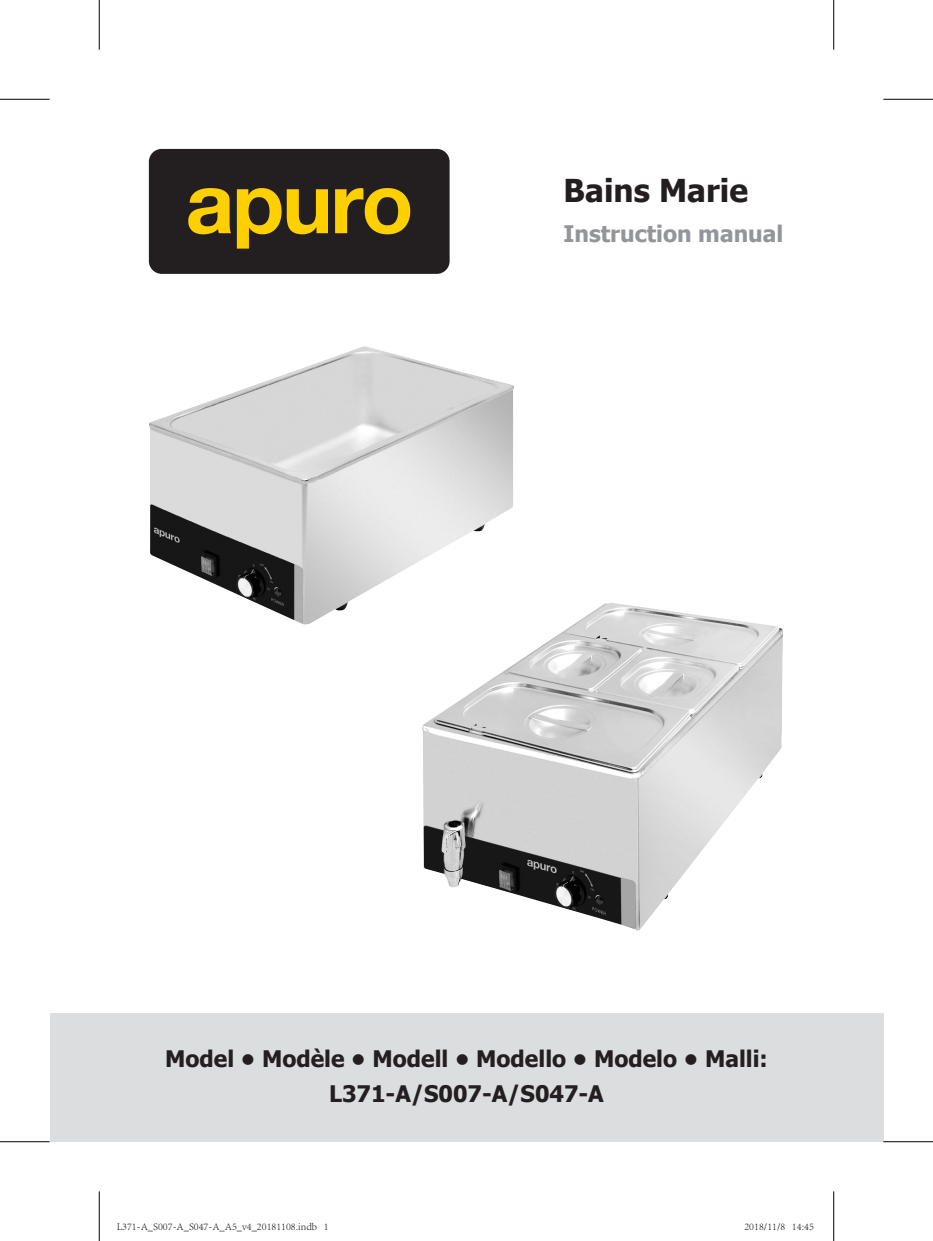
<style>
.page{position:relative;width:933px;height:1241px;background:#fff}
.page>*{position:absolute;margin:0;border:0;box-sizing:border-box;transform-origin:0 0}
.Product_name-UK{font:700 31.5px "Tahoma";color:#231f20}
.language_code-model{font:700 22.75px "Tahoma";color:#231f20}
.IM{font:700 22.75px "Tahoma";color:#939598}
.t1{font:300 10.5px "Adobe Song Std";color:#000}
</style>
<div class="page">
<div style="left:50px;top:1013px;width:833px;height:128px;background:#dcdddf"></div>
<img style="left:422px;top:603px;width:361px;height:327px">
<img style="left:149px;top:346px;width:365px;height:278px">
<div style="left:149px;top:149px;width:300px;height:125px;background:#231f20;border-radius:13px"></div>
<svg style="left:188px;top:188px;width:222px;height:60px"></svg>
<hr style="left:0;top:99px;width:50px;height:1px;background:#000">
<hr style="left:883px;top:99px;width:50px;height:1px;background:#000">
<hr style="left:0;top:1141px;width:50px;height:1px;background:#000">
<hr style="left:883px;top:1141px;width:50px;height:1px;background:#000">
<hr style="left:99px;top:0;width:1px;height:50px;background:#000">
<hr style="left:99px;top:1191px;width:1px;height:49px;background:#000">
<hr style="left:833px;top:0;width:1px;height:50px;background:#000">
<hr style="left:833px;top:1191px;width:1px;height:49px;background:#000">
<p class="Product_name-UK" style="left:563px;top:168px;width:186px">Bains Marie</p>
<p class="IM" style="left:563px;top:218px;width:221px">Instruction manual</p>
<p class="language_code-model" style="left:165px;top:1042px;width:604px">Model • Modèle • Modell • Modello • Modelo • Malli:</p>
<p class="language_code-model" style="left:329px;top:1077px;width:276px">L371-A/S007-A/S047-A</p>
<p class="t1" style="left:117px;top:1220px;width:213px">L371-A_S007-A_S047-A_A5_v4_20181108.indb 1</p>
<p class="t1" style="left:744px;top:1220px;width:71px">2018/11/8 14:45</p>
</div>
